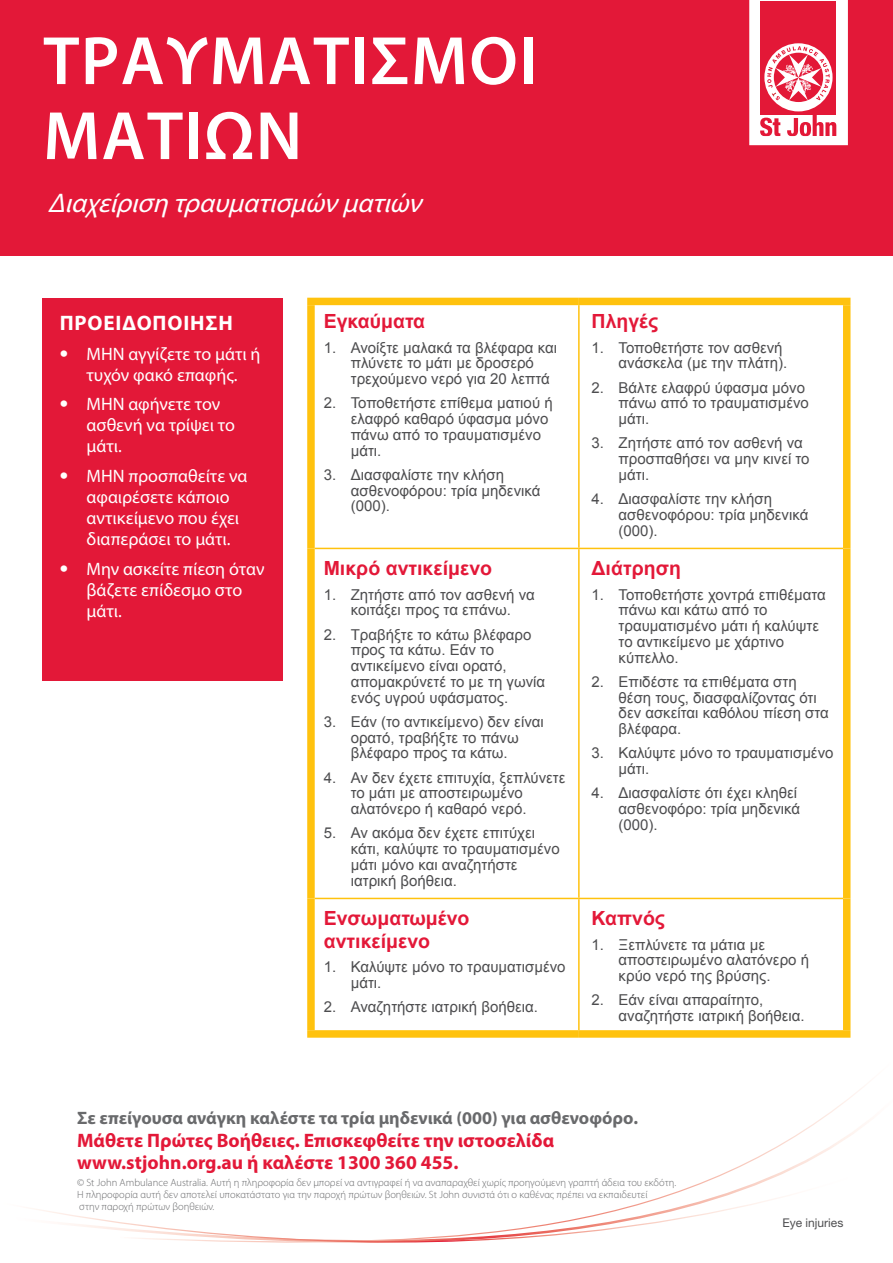
<style>
.page{position:relative;width:893px;height:1263px;background:#fff}
.page>*{position:absolute;margin:0;border:0;box-sizing:border-box;transform-origin:0 0}
.t1{font:600 69px/75px "Myriad Pro";letter-spacing:.02em;color:#fff}
.t2{font:italic 27px "Myriad Pro";color:#fff}
.t3{font:700 21px "Myriad Pro";letter-spacing:.04em;color:#fff}
.t4{font:700 19.5px/22.5px "Myriad Pro";color:#e31838}
.t5{font:700 19.5px/22.5px "Arial";color:#e31838}
.t6{font:18px/21px "Myriad Pro";color:#fff}
.t7{font:700 18px "Myriad Pro";color:#696a6c}
.t8{font:15px/15.8px "Arial";color:#4d4d4f}
.t9{font:12px "Helvetica Neue LT Std";color:#4d4d4f}
.t10{font:300 10.5px/12px "Myriad Pro";color:#696a6c}
.s1{font-family:"Helvetica Neue LT Std"}
</style>
<div class="page">
<svg style="left:30px;top:1171px;width:758px;height:72px"></svg>
<div style="left:0;top:0;width:893px;height:255px;background:#e31838"></div>
<svg style="left:749px;top:0;width:99px;height:145px"></svg>
<div style="left:43px;top:298px;width:240px;height:382px;background:#e31838"></div>
<div style="left:307px;top:298px;width:272px;height:7px;background:#ffc20e"></div>
<div style="left:307px;top:305px;width:8px;height:243px;background:#ffc20e"></div>
<div style="left:579px;top:298px;width:271px;height:7px;background:#ffc20e"></div>
<div style="left:843px;top:305px;width:7px;height:243px;background:#ffc20e"></div>
<div style="left:307px;top:548px;width:8px;height:350px;background:#ffc20e"></div>
<div style="left:843px;top:548px;width:7px;height:350px;background:#ffc20e"></div>
<div style="left:307px;top:898px;width:8px;height:132px;background:#ffc20e"></div>
<div style="left:843px;top:898px;width:7px;height:132px;background:#ffc20e"></div>
<div style="left:307px;top:1030px;width:272px;height:8px;background:#ffc20e"></div>
<div style="left:579px;top:1030px;width:271px;height:8px;background:#ffc20e"></div>
<hr style="left:578px;top:305px;width:2px;height:243px;background:#ffc20e">
<hr style="left:315px;top:548px;width:264px;height:1px;background:#ffc20e">
<hr style="left:579px;top:548px;width:264px;height:1px;background:#ffc20e">
<hr style="left:578px;top:549px;width:2px;height:349px;background:#ffc20e">
<hr style="left:315px;top:898px;width:264px;height:1px;background:#ffc20e">
<hr style="left:579px;top:898px;width:264px;height:1px;background:#ffc20e">
<hr style="left:578px;top:899px;width:2px;height:131px;background:#ffc20e">
<h1 class="t1" style="left:43px;top:22px;width:486px">Τραυματισμοί ματιών</h1>
<h2 class="t2" style="left:48px;top:186px;width:383px">Διαχείρισητραυματισμώνματιών</h2>
<h3 class="t3" style="left:60px;top:310px;width:175px">Προειδοποίηση</h3>
<p class="t6" style="left:60px;top:343px;width:202px;text-align:center"><span class="s1">•</span> ΜΗΝ αγγίζετε το μάτι ή τυχόν φακό επαφής.</p>
<p class="t6" style="left:87px;top:394px;width:150px;text-indent:-27px"><span class="s1">•</span> ΜΗΝ αφήνετε τον ασθενή να τρίψει το μάτι.</p>
<p class="t6" style="left:87px;top:465px;width:162px;text-indent:-27px"><span class="s1">•</span> ΜΗΝ προσπαθείτε να αφαιρέσετε κάποιο αντικείμενο που έχει διαπεράσει το μάτι.</p>
<p class="t6" style="left:87px;top:558px;width:179px;text-indent:-27px"><span class="s1">•</span> Μην ασκείτε πίεση όταν βάζετε επίδεσμο στο μάτι.</p>
<h3 class="t5" style="left:324px;top:311px;width:103px">Εγκαύματα</h3>
<p class="t8" style="left:351px;top:340px;width:208px;text-indent:-27px">1. Ανοίξτε μαλακά τα βλέφαρα και πλύνετε το μάτι με δροσερό τρεχούμενο νερό για 20 λεπτά</p>
<p class="t8" style="left:351px;top:395px;width:203px;text-indent:-27px">2. Τοποθετήστε επίθεμα ματιού ή ελαφρό καθαρό ύφασμα μόνο πάνω από το τραυματισμένο μάτι.</p>
<p class="t8" style="left:351px;top:467px;width:191px;text-indent:-27px">3. Διασφαλίστε την κλήση ασθενοφόρου: τρία μηδενικά (000).</p>
<h3 class="t5" style="left:324px;top:558px;width:170px">Μικρό αντικείμενο</h3>
<p class="t8" style="left:324px;top:587px;width:213px;text-align:center">1. Ζητήστε από τον ασθενή να κοιτάξει προς τα επάνω.</p>
<p class="t8" style="left:351px;top:627px;width:196px;text-indent:-27px">2. Τραβήξτε το κάτω βλέφαρο προς τα κάτω. Εάν το αντικείμενο είναι ορατό, απομακρύνετέ το με τη γωνία ενός υγρού υφάσματος.</p>
<p class="t8" style="left:351px;top:714px;width:195px;text-indent:-27px">3. Εάν (το αντικείμενο) δεν είναι ορατό, τραβήξτε το πάνω βλέφαρο προς τα κάτω.</p>
<p class="t8" style="left:351px;top:770px;width:216px;text-indent:-27px">4. Αν δεν έχετε επιτυχία, ξεπλύνετε το μάτι με αποστειρωμένο αλατόνερο ή καθαρό νερό.</p>
<p class="t8" style="left:351px;top:825px;width:210px;text-indent:-27px">5. Αν ακόμα δεν έχετε επιτύχει κάτι, καλύψτε το τραυματισμένο μάτι μόνο και αναζητήστε ιατρική βοήθεια.</p>
<h3 class="t5" style="left:324px;top:908px;width:147px">Ενσωματωμένο αντικείμενο</h3>
<p class="t8" style="left:351px;top:959px;width:216px;text-indent:-27px">1. Καλύψτε μόνο το τραυματισμένο μάτι.</p>
<p class="t8" style="left:324px;top:999px;width:216px">2. Αναζητήστε ιατρική βοήθεια.</p>
<h3 class="t5" style="left:592px;top:311px;width:68px">Πληγές</h3>
<p class="t8" style="left:619px;top:340px;width:170px;text-indent:-27px">1. Τοποθετήστε τον ασθενή ανάσκελα (με την πλάτη).</p>
<p class="t8" style="left:619px;top:380px;width:192px;text-indent:-27px">2. Βάλτε ελαφρύ ύφασμα μόνο πάνω από το τραυματισμένο μάτι.</p>
<p class="t8" style="left:619px;top:435px;width:192px;text-indent:-27px">3. Ζητήστε από τον ασθενή να προσπαθήσει να μην κινεί το μάτι.</p>
<p class="t8" style="left:619px;top:491px;width:191px;text-indent:-27px">4. Διασφαλίστε την κλήση ασθενοφόρου: τρία μηδενικά (000).</p>
<h3 class="t5" style="left:592px;top:558px;width:91px">Διάτρηση</h3>
<p class="t8" style="left:619px;top:587px;width:209px;text-indent:-27px">1. Τοποθετήστε χοντρά επιθέματα πάνω και κάτω από το τραυματισμένο μάτι ή καλύψτε το αντικείμενο με χάρτινο κύπελλο.</p>
<p class="t8" style="left:619px;top:674px;width:212px;text-indent:-27px">2. Επιδέστε τα επιθέματα στη θέση τους, διασφαλίζοντας ότι δεν ασκείται καθόλου πίεση στα βλέφαρα.</p>
<p class="t8" style="left:619px;top:745px;width:216px;text-indent:-27px">3. Καλύψτε μόνο το τραυματισμένο μάτι.</p>
<p class="t8" style="left:619px;top:785px;width:183px;text-indent:-27px">4. Διασφαλίστε ότι έχει κληθεί ασθενοφόρο: τρία μηδενικά (000).</p>
<h3 class="t5" style="left:592px;top:908px;width:75px">Καπνός</h3>
<p class="t8" style="left:619px;top:937px;width:192px;text-indent:-27px">1. Ξεπλύνετε τα μάτια με αποστειρωμένο αλατόνερο ή κρύο νερό της βρύσης.</p>
<p class="t8" style="left:619px;top:992px;width:188px;text-indent:-27px">2. Εάν είναι απαραίτητο, αναζητήστε ιατρική βοήθεια.</p>
<p class="t7" style="left:77px;top:1106px;width:563px">Σε επείγουσα ανάγκη καλέστε τα τρία μηδενικά (000) για ασθενοφόρο.</p>
<h3 class="t4" style="left:77px;top:1128px;width:478px">Μάθετε Πρώτες Βοήθειες. Επισκεφθείτε την ιστοσελίδα www.stjohn.org.au ή καλέστε 1300 360 455.</h3>
<p class="t10" style="left:77px;top:1176px;width:601px">© St John Ambulance Australia. Αυτή η πληροφορία δεν μπορεί να αντιγραφεί ή να αναπαραχθεί χωρίς προηγούμενη γραπτή άδεια του εκδότη.<br>Η πληροφορία αυτή δεν αποτελεί υποκατάστατο για την παροχή πρώτων βοηθειών. St John συνιστά ότι ο καθένας πρέπει να εκπαιδευτεί<br>στην παροχή πρώτων βοηθειών.</p>
<p class="t9" style="left:782px;top:1215px;width:62px">Eye injuries</p>
</div>
